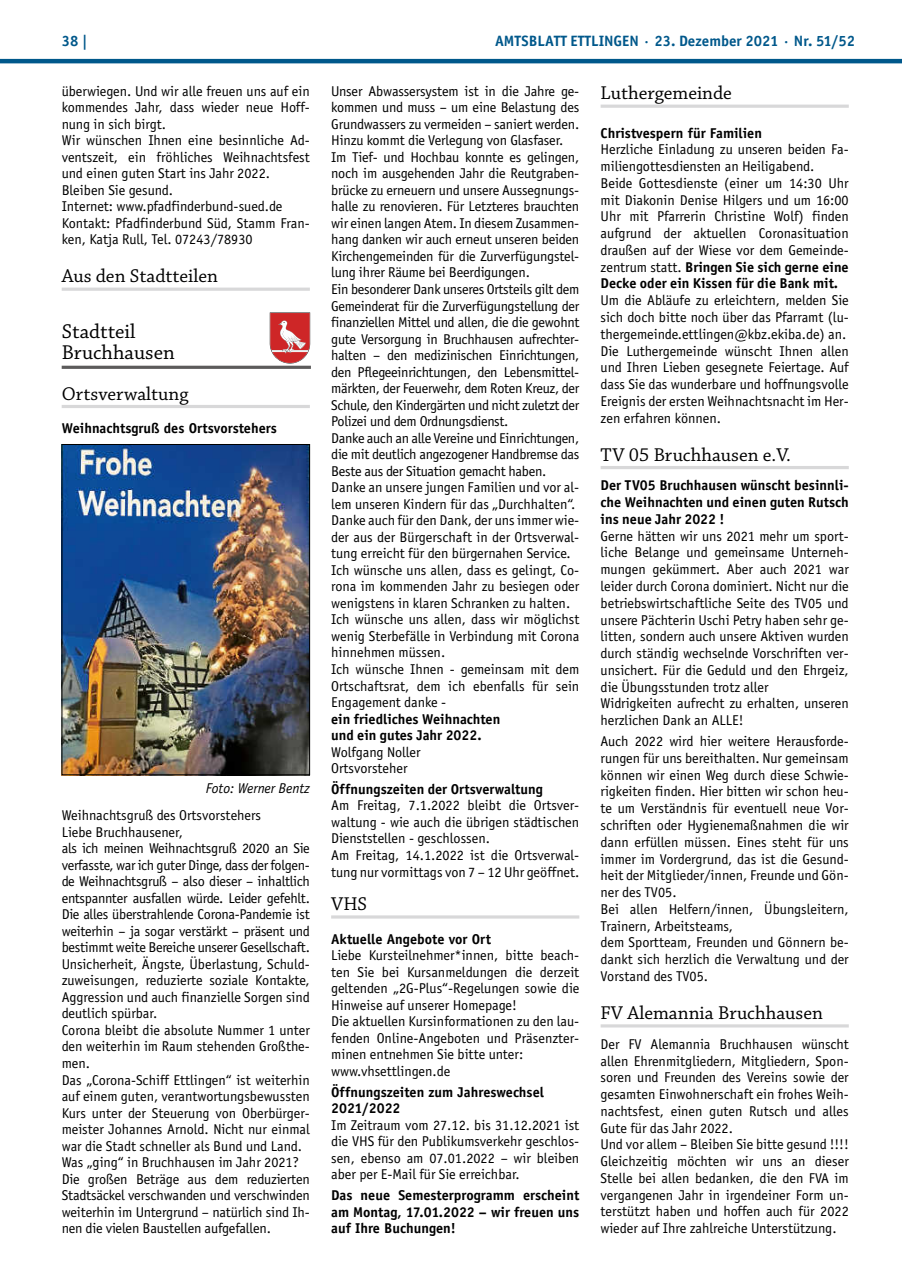
<style>
.page{position:relative;width:902px;height:1280px;background:#fff}
.page>*{position:absolute;margin:0;border:0;box-sizing:border-box;transform-origin:0 0}
.t1{font:21px/21px "Chaparral Pro";color:#000}
.t2{font:19.5px "Chaparral Pro";color:#000}
.t3{font:700 15px "Officina Sans";color:#00588b}
.t4{font:14.25px/16.8px "Officina Sans";color:#000}
.t5{font:14.25px/16.5px "Officina Sans";letter-spacing:-.02em;color:#000}
.t6{font:700 14.25px/16.5px "Officina Sans";color:#000}
.t7{font:italic 14.25px "Officina Sans";color:#000}
.s1{font-weight:700}
</style>
<div class="page">
<hr style="left:0;top:59px;width:901px;height:4px;background:#00588b">
<hr style="left:62px;top:288px;width:248px;height:3px;background:#d8d8d9">
<hr style="left:62px;top:405px;width:248px;height:3px;background:#d8d8d9">
<hr style="left:62px;top:366px;width:249px;height:3px;background:#5c5b5b">
<svg style="left:270px;top:312px;width:40px;height:52px"></svg>
<img style="left:64px;top:446px;width:244px;height:327px">
<div style="left:62px;top:444px;width:248px;height:331px;border:1px solid #000"></div>
<hr style="left:331px;top:915px;width:248px;height:3px;background:#d8d8d9">
<hr style="left:600px;top:105px;width:248px;height:3px;background:#d8d8d9">
<hr style="left:600px;top:466px;width:248px;height:3px;background:#d8d8d9">
<hr style="left:600px;top:1024px;width:248px;height:3px;background:#d8d8d9">
<p class="t3" style="left:62px;top:32px;width:28px">38 |</p>
<p class="t3" style="left:495px;top:32px;width:361px">AMTSBLATT ETTLINGEN · 23. Dezember 2021 · Nr. 51/52</p>
<p class="t4" style="left:62px;top:83px;width:250px">überwiegen. Und wir alle freuen uns auf ein kommendes Jahr, dass wieder neue Hoff&shy;nung in sich birgt.<br>Wir wünschen Ihnen eine besinnliche Ad&shy;ventszeit, ein fröhliches Weihnachtsfest und einen guten Start ins Jahr 2022.<br>Bleiben Sie gesund.<br>Internet: www.pfadfinderbund-sued.de Kontakt: Pfadfinderbund Süd, Stamm Fran&shy;ken, Katja Rull, Tel. 07243/78930</p>
<h2 class="t2" style="left:62px;top:265px;width:158px">Aus den Stadtteilen</h2>
<p class="t5" style="left:331px;top:83px;width:250px">Unser Abwassersystem ist in die Jahre ge&shy;kommen und muss – um eine Belastung des Grundwassers zu vermeiden – saniert werden.<br>Hinzu kommt die Verlegung von Glasfaser.<br>Im Tief- und Hochbau konnte es gelingen, noch im ausgehenden Jahr die Reutgraben&shy;brücke zu erneuern und unsere Aussegnungs&shy;halle zu renovieren. Für Letzteres brauchten wir einen langen Atem. In diesem Zusammen&shy;hang danken wir auch erneut unseren beiden Kirchengemeinden für die Zurverfügungstel&shy;lung ihrer Räume bei Beerdigungen.<br>Ein besonderer Dank unseres Ortsteils gilt dem Gemeinderat für die Zurverfügungstellung der finanziellen Mittel und allen, die die gewohnt gute Versorgung in Bruchhausen aufrechter&shy;halten – den medizinischen Einrichtungen, den Pflegeeinrichtungen, den Lebensmittel&shy;märkten, der Feuerwehr, dem Roten Kreuz, der Schule, den Kindergärten und nicht zuletzt der Polizei und dem Ordnungsdienst.<br>Danke auch an alle Vereine und Einrichtungen, die mit deutlich angezogener Handbremse das Beste aus der Situation gemacht haben.<br>Danke an unsere jungen Familien und vor al&shy;lem unseren Kindern für das „Durchhalten“.<br>Danke auch für den Dank, der uns immer wie&shy;der aus der Bürgerschaft in der Ortsverwal&shy;tung erreicht für den bürgernahen Service.<br>Ich wünsche uns allen, dass es gelingt, Co&shy;rona im kommenden Jahr zu besiegen oder wenigstens in klaren Schranken zu halten.<br>Ich wünsche uns allen, dass wir möglichst wenig Sterbefälle in Verbindung mit Corona hinnehmen müssen.<br>Ich wünsche Ihnen - gemeinsam mit dem Ortschaftsrat, dem ich ebenfalls für sein Engagement danke -</p>
<p class="t6" style="left:331px;top:710px;width:171px">ein friedliches Weihnachten und ein gutes Jahr 2022.</p>
<p class="t4" style="left:331px;top:743px;width:91px">Wolfgang Noller<br>Ortsvorsteher</p>
<p class="t6" style="left:331px;top:781px;width:213px">Öffnungszeiten der Ortsverwaltung</p>
<p class="t4" style="left:331px;top:797px;width:250px">Am Freitag, 7.1.2022 bleibt die Ortsver&shy;waltung - wie auch die übrigen städtischen Dienststellen - geschlossen.<br>Am Freitag, 14.1.2022 ist die Ortsverwal&shy;tung nur vormittags von 7 – 12 Uhr geöffnet.</p>
<h2 class="t2" style="left:331px;top:893px;width:38px">VHS</h2>
<p class="t6" style="left:331px;top:930px;width:161px">Aktuelle Angebote vor Ort</p>
<p class="t4" style="left:331px;top:947px;width:250px">Liebe Kursteilnehmer*innen, bitte beach&shy;ten Sie bei Kursanmeldungen die derzeit geltenden „2G-Plus“-Regelungen sowie die Hinweise auf unserer Homepage!<br>Die aktuellen Kursinformationen zu den lau&shy;fenden Online-Angeboten und Präsenzter&shy;minen entnehmen Sie bitte unter: www.vhsettlingen.de</p>
<p class="t6" style="left:331px;top:1083px;width:214px">Öffnungszeiten zum Jahreswechsel<br>2021/2022</p>
<p class="t4" style="left:331px;top:1117px;width:250px;text-align:justify">Im Zeitraum vom 27.12. bis 31.12.2021 ist die VHS für den Publikumsverkehr geschlos&shy;sen, ebenso am 07.01.2022 – wir bleiben aber per E-Mail für Sie erreichbar.</p>
<p class="t6" style="left:331px;top:1187px;width:250px;text-align:justify">Das neue Semesterprogramm erscheint am Montag, 17.01.2022 – wir freuen uns auf Ihre Buchungen!</p>
<h2 class="t2" style="left:600px;top:82px;width:133px">Luthergemeinde</h2>
<p class="t6" style="left:600px;top:124px;width:163px">Christvespern für Familien</p>
<p class="t4" style="left:600px;top:141px;width:250px">Herzliche Einladung zu unseren beiden Fa&shy;miliengottesdiensten an Heiligabend.<br>Beide Gottesdienste (einer um 14:30 Uhr mit Diakonin Denise Hilgers und um 16:00<br>Uhr mit Pfarrerin Christine Wolf) finden aufgrund der aktuellen Coronasituation draußen auf der Wiese vor dem Gemeinde&shy;zentrum statt. <span class="s1">Bringen Sie sich gerne eine Decke oder ein Kissen für die Bank mit.</span></p>
<p class="t4" style="left:600px;top:292px;width:250px">Um die Abläufe zu erleichtern, melden Sie sich doch bitte noch über das Pfarramt (lu&shy;thergemeinde.ettlingen@kbz.ekiba.de) an.<br>Die Luthergemeinde wünscht Ihnen allen und Ihren Lieben gesegnete Feiertage. Auf dass Sie das wunderbare und hoffnungsvolle Ereignis der ersten Weihnachtsnacht im Her&shy;zen erfahren können.</p>
<h2 class="t2" style="left:600px;top:444px;width:192px">TV 05 Bruchhausen e.V.</h2>
<p class="t6" style="left:600px;top:477px;width:250px;text-align:justify">Der TV05 Bruchhausen wünscht besinnli&shy;che Weihnachten und einen guten Rutsch ins neue Jahr 2022 !</p>
<p class="t4" style="left:600px;top:527px;width:250px">Gerne hätten wir uns 2021 mehr um sport&shy;liche Belange und gemeinsame Unterneh&shy;mungen gekümmert. Aber auch 2021 war leider durch Corona dominiert. Nicht nur die betriebswirtschaftliche Seite des TV05 und unsere Pächterin Uschi Petry haben sehr ge&shy;litten, sondern auch unsere Aktiven wurden durch ständig wechselnde Vorschriften ver&shy;unsichert. Für die Geduld und den Ehrgeiz, die Übungsstunden trotz aller<br>Widrigkeiten aufrecht zu erhalten, unseren herzlichen Dank an ALLE!</p>
<p class="t4" style="left:600px;top:733px;width:250px">Auch 2022 wird hier weitere Herausforde&shy;rungen für uns bereithalten. Nur gemeinsam können wir einen Weg durch diese Schwie&shy;rigkeiten finden. Hier bitten wir schon heu&shy;te um Verständnis für eventuell neue Vor&shy;schriften oder Hygienemaßnahmen die wir dann erfüllen müssen. Eines steht für uns immer im Vordergrund, das ist die Gesund&shy;heit der Mitglieder/innen, Freunde und Gön&shy;ner des TV05.<br>Bei allen Helfern/innen, Übungsleitern, Trainern, Arbeitsteams,<br>dem Sportteam, Freunden und Gönnern be&shy;dankt sich herzlich die Verwaltung und der Vorstand des TV05.</p>
<h2 class="t2" style="left:600px;top:1002px;width:224px">FV Alemannia Bruchhausen</h2>
<p class="t4" style="left:600px;top:1035px;width:250px">Der FV Alemannia Bruchhausen wünscht allen Ehrenmitgliedern, Mitgliedern, Spon&shy;soren und Freunden des Vereins sowie der gesamten Einwohnerschaft ein frohes Weih&shy;nachtsfest, einen guten Rutsch und alles Gute für das Jahr 2022.<br>Und vor allem – Bleiben Sie bitte gesund !!!!<br>Gleichzeitig möchten wir uns an dieser Stelle bei allen bedanken, die den FVA im vergangenen Jahr in irgendeiner Form un&shy;terstützt haben und hoffen auch für 2022 wieder auf Ihre zahlreiche Unterstützung.</p>
<h1 class="t1" style="left:62px;top:322px;width:115px">Stadtteil<br>Bruchhausen</h1>
<h2 class="t2" style="left:62px;top:383px;width:128px">Ortsverwaltung</h2>
<p class="t6" style="left:62px;top:420px;width:217px">Weihnachtsgruß des Ortsvorstehers</p>
<p class="t7" style="left:206px;top:780px;width:106px">Foto: Werner Bentz</p>
<p class="t4" style="left:62px;top:807px;width:250px">Weihnachtsgruß des Ortsvorstehers<br>Liebe Bruchhausener,<br>als ich meinen Weihnachtsgruß 2020 an Sie verfasste, war ich guter Dinge, dass der folgen&shy;de Weihnachtsgruß – also dieser – inhaltlich entspannter ausfallen würde. Leider gefehlt.<br>Die alles überstrahlende Corona-Pandemie ist weiterhin – ja sogar verstärkt – präsent und bestimmt weite Bereiche unserer Gesellschaft.<br>Unsicherheit, Ängste, Überlastung, Schuld&shy;zuweisungen, reduzierte soziale Kontakte, Aggression und auch finanzielle Sorgen sind deutlich spürbar.<br>Corona bleibt die absolute Nummer 1 unter den weiterhin im Raum stehenden Großthe&shy;men.<br>Das „Corona-Schiff Ettlingen“ ist weiterhin auf einem guten, verantwortungsbewussten Kurs unter der Steuerung von Oberbürger&shy;meister Johannes Arnold. Nicht nur einmal war die Stadt schneller als Bund und Land.<br>Was „ging“ in Bruchhausen im Jahr 2021?<br>Die großen Beträge aus dem reduzierten Stadtsäckel verschwanden und verschwinden weiterhin im Untergrund – natürlich sind Ih&shy;nen die vielen Baustellen aufgefallen.</p>
</div>
